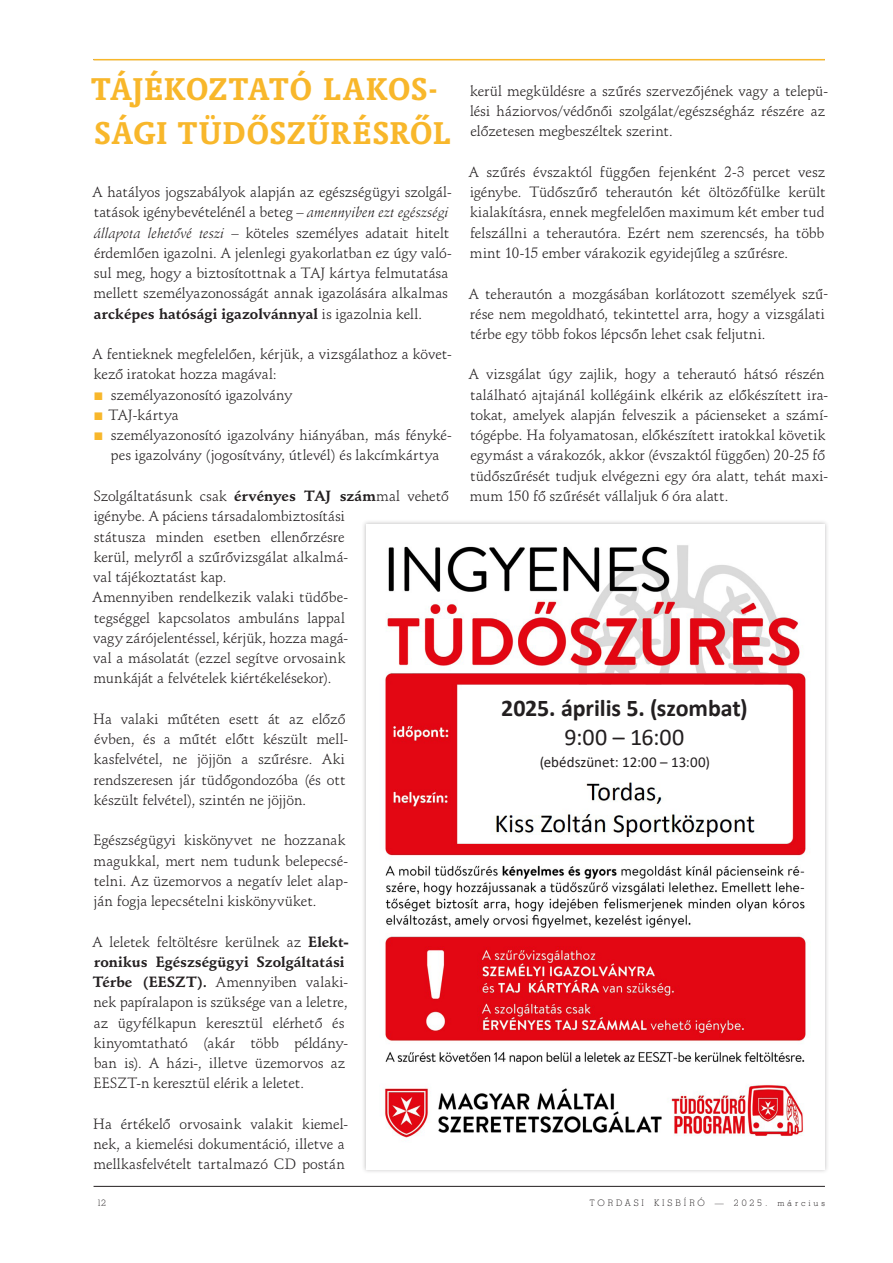
<style>
.page{position:relative;width:893px;height:1263px;background:#fff}
.page>*{position:absolute;margin:0;border:0;box-sizing:border-box;transform-origin:0 0}
.t1{font:700 36px/43.2px "Oranda PFL";letter-spacing:.045em;color:#f8b72b}
.t2{font:700 24px "Calibri";letter-spacing:-.005em;color:#231f20}
.t3{font:24px "Calibri";color:#231f20}
.t4{font:15px "Calibri";letter-spacing:.005em;color:#231f20}
.t5{font:14.55px/20.2px "Schneidler PFL";letter-spacing:-.005em;color:#231f20}
.t6{font:9px "Stymie Lt PFL";letter-spacing:.315em;color:#231f20}
.s1{font-style:italic}
.s2{font-weight:700}
</style>
<div class="page">
<hr style="left:94px;top:1186px;width:731px;height:1px;background:#231f20">
<hr style="left:94px;top:59px;width:731px;height:1px;background:#f8b72b">
<div style="left:362px;top:520px;width:467px;height:654px;background:#231f20;opacity:.26"></div>
<img style="left:366px;top:524px;width:459px;height:645px">
<div style="left:462px;top:685px;width:325px;height:95px;background:#fff"></div>
<h1 class="t1" style="left:91px;top:67px;width:360px">TÁJÉKOZTATÓ LAKOS-<br>SÁGI TÜDŐSZŰRÉSRŐL</h1>
<p class="t5" style="left:92px;top:182px;width:361px">A hatályos jogszabályok alapján az egészségügyi szolgál&shy;tatások igénybevételénél a beteg – <span class="s1">amennyiben ezt egészségi állapota lehetővé teszi</span> – köteles személyes adatait hitelt érdemlően igazolni. A jelenlegi gyakorlatban ez úgy való&shy;sul meg, hogy a biztosítottnak a TAJ kártya felmutatása mellett személyazonosságát annak igazolására alkalmas <span class="s2">arcképes hatósági igazolvánnyal</span> is igazolnia kell.</p>
<p class="t5" style="left:92px;top:344px;width:361px">A fentieknek megfelelően, kérjük, a vizsgálathoz a követ-</p>
<p class="t5" style="left:94px;top:364px;width:185px">kező iratokat hozza magával:</p>
<p class="t5" style="left:111px;top:385px;width:183px">személyazonosító igazolvány</p>
<p class="t5" style="left:108px;top:405px;width:72px">TAJ-kártya</p>
<p class="t5" style="left:111px;top:425px;width:342px">személyazonosító igazolvány hiányában, más fényké-</p>
<p class="t5" style="left:111px;top:445px;width:330px">pes igazolvány (jogosítvány, útlevél) és lakcímkártya</p>
<p class="t5" style="left:92px;top:486px;width:358px">Szolgáltatásunk csak <span class="s2">érvényes TAJ szám</span>mal vehető igénybe. A páciens társadalombiztosítási<br>státusza minden esetben ellenőrzésre<br>kerül, melyről a szűrővizsgálat alkalmá-<br>val tájékoztatást kap.<br>Amennyiben rendelkezik valaki tüdőbe-<br>tegséggel kapcsolatos ambuláns lappal<br>vagy zárójelentéssel, kérjük, hozza magá-<br>val a másolatát (ezzel segítve orvosaink<br>munkáját a felvételek kiértékelésekor).</p>
<p class="t5" style="left:93px;top:709px;width:256px">Ha valaki műtéten esett át az előző évben, és a műtét előtt készült mell&shy;kasfelvétel, ne jöjjön a szűrésre. Aki rendszeresen jár tüdőgondozóba (és ott készült felvétel), szintén ne jöjjön.</p>
<p class="t5" style="left:93px;top:830px;width:256px">Egészségügyi kiskönyvet ne hozzanak magukkal, mert nem tudunk belepecsé&shy;telni. Az üzemorvos a negatív lelet alap&shy;ján fogja lepecsételni kiskönyvüket.</p>
<p class="t5" style="left:92px;top:931px;width:258px">A leletek feltöltésre kerülnek az <span class="s2">Elekt&shy;ronikus Egészségügyi Szolgáltatási Térbe (EESZT).</span> Amennyiben valaki&shy;nek papíralapon is szüksége van a leletre, az ügyfélkapun keresztül elérhető és kinyomtatható (akár több példány&shy;ban is). A házi-, illetve üzemorvos az EESZT-n keresztül elérik a leletet.</p>
<p class="t5" style="left:93px;top:1114px;width:256px">Ha értékelő orvosaink valakit kiemel&shy;nek, a kiemelési dokumentáció, illetve a mellkasfelvételt tartalmazó CD postán</p>
<p class="t5" style="left:470px;top:81px;width:360px">kerül megküldésre a szűrés szervezőjének vagy a telepü&shy;lési háziorvos/védőnői szolgálat/egészségház részére az előzetesen megbeszéltek szerint.</p>
<p class="t5" style="left:469px;top:162px;width:358px;text-align:justify">A szűrés évszaktól függően fejenként 2-3 percet vesz igénybe. Tüdőszűrő teherautón két öltözőfülke került kialakításra, ennek megfelelően maximum két ember tud felszállni a teherautóra. Ezért nem szerencsés, ha több mint 10-15 ember várakozik egyidejűleg a szűrésre.</p>
<p class="t5" style="left:469px;top:283px;width:361px">A teherautón a mozgásában korlátozott személyek szű&shy;rése nem megoldható, tekintettel arra, hogy a vizsgálati térbe egy több fokos lépcsőn lehet csak feljutni.</p>
<p class="t5" style="left:469px;top:364px;width:361px">A vizsgálat úgy zajlik, hogy a teherautó hátsó részén található ajtajánál kollégáink elkérik az előkészített ira&shy;tokat, amelyek alapján felveszik a pácienseket a számí&shy;tógépbe. Ha folyamatosan, előkészített iratokkal követik egymást a várakozók, akkor (évszaktól függően) 20-25 fő tüdőszűrését tudjuk elvégezni egy óra alatt, tehát maxi&shy;mum 150 fő szűrését vállaljuk 6 óra alatt.</p>
<h2 class="t2" style="left:501px;top:691px;width:248px">2025. április 5. (szombat)</h2>
<h2 class="t3" style="left:565px;top:720px;width:121px">9:00 – 16:00</h2>
<p class="t4" style="left:540px;top:752px;width:172px">(ebédszünet: 12:00 – 13:00)</p>
<p class="t6" style="left:97px;top:1198px;width:11px">12</p>
<p class="t6" style="left:590px;top:1198px;width:237px">TORDASI KISBÍRÓ — 2025. március</p>
</div>
